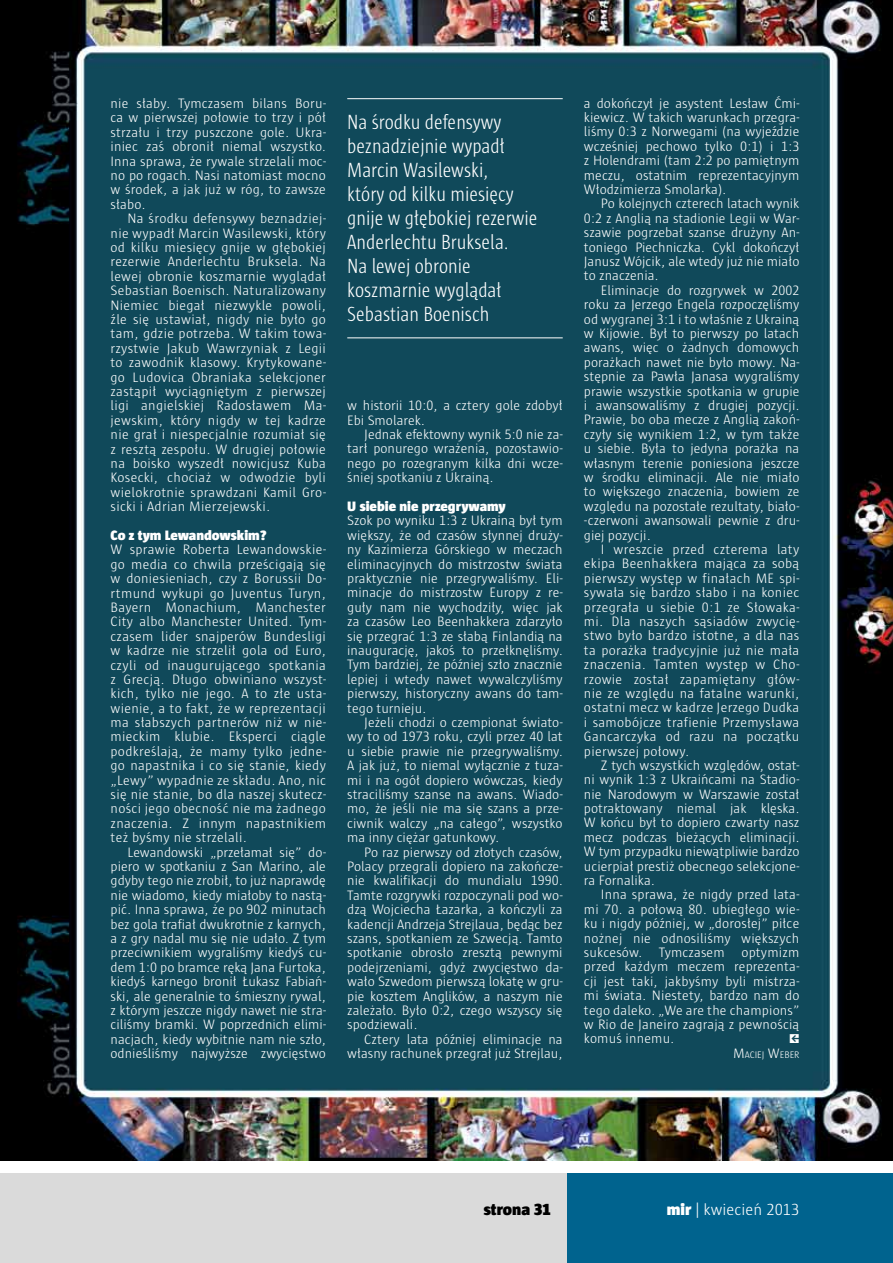
<style>
.page{position:relative;width:893px;height:1263px;background:#fff}
.page>*{position:absolute;margin:0;border:0;box-sizing:border-box;transform-origin:0 0}
.t1{font:300 condensed 21px/24px "Sun";color:#fff}
.t2{font:300 16.5px "Sun";color:#fff}
.t3{font:900 16.5px "Sun";color:#000}
.t4{font:300 13.95px/14.4px "Sun";color:#fff;text-align:justify}
.t5{font:900 13.95px "Sun";color:#fff}
.t6{font:300 9.75px "Sun";color:#fff}
.s1{font-size:13.95px}
.s2{font-weight:900}
</style>
<div class="page">
<div style="left:0;top:1174px;width:568px;height:89px;background:#dadada"></div>
<div style="left:568px;top:1174px;width:325px;height:89px;background:#00638e"></div>
<img style="left:0;top:0;width:893px;height:1161px">
<hr style="left:347px;top:98px;width:216px;height:1px;background:#fff">
<hr style="left:347px;top:338px;width:216px;height:1px;background:#fff">
<svg style="left:790px;top:1034px;width:9px;height:9px"></svg>
<p class="t4" style="left:111px;top:96px;width:217px">nie słaby. Tymczasem bilans Boru&shy;ca w pierwszej połowie to trzy i pół strzału i trzy puszczone gole. Ukra&shy;iniec zaś obronił niemal wszystko.<br>Inna sprawa, że rywale strzelali moc&shy;no po rogach. Nasi natomiast mocno w środek, a jak już w róg, to zawsze słabo.</p>
<p class="t4" style="left:111px;top:211px;width:217px;text-indent:17px">Na środku defensywy beznadziej&shy;nie wypadł Marcin Wasilewski, który od kilku miesięcy gnije w głębokiej rezerwie Anderlechtu Bruksela. Na lewej obronie koszmarnie wyglądał Sebastian Boenisch. Naturalizowany Niemiec biegał niezwykle powoli, źle się ustawiał, nigdy nie było go tam, gdzie potrzeba. W takim towa&shy;rzystwie Jakub Wawrzyniak z Legii to zawodnik klasowy. Krytykowane&shy;go Ludovica Obraniaka selekcjoner zastąpił wyciągniętym z pierwszej ligi angielskiej Radosławem Ma&shy;jewskim, który nigdy w tej kadrze nie grał i niespecjalnie rozumiał się z resztą zespołu. W drugiej połowie na boisko wyszedł nowicjusz Kuba Kosecki, chociaż w odwodzie byli wielokrotnie sprawdzani Kamil Gro&shy;sicki i Adrian Mierzejewski.</p>
<p class="t5" style="left:111px;top:527px;width:158px">Co z tym Lewandowskim?</p>
<p class="t4" style="left:111px;top:542px;width:217px">W sprawie Roberta Lewandowskie&shy;go media co chwila prześcigają się w doniesieniach, czy z Borussii Do&shy;rtmund wykupi go Juventus Turyn, Bayern Monachium, Manchester City albo Manchester United. Tym&shy;czasem lider snajperów Bundesligi w kadrze nie strzelił gola od Euro, czyli od inaugurującego spotkania z Grecją. Długo obwiniano wszyst&shy;kich, tylko nie jego. A to złe usta&shy;wienie, a to fakt, że w reprezentacji ma słabszych partnerów niż w nie&shy;mieckim klubie. Eksperci ciągle podkreślają, że mamy tylko jedne&shy;go napastnika i co się stanie, kiedy „Lewy” wypadnie ze składu. Ano, nic się nie stanie, bo dla naszej skutecz&shy;ności jego obecność nie ma żadnego znaczenia. Z innym napastnikiem też byśmy nie strzelali.</p>
<p class="t4" style="left:111px;top:845px;width:217px;text-indent:17px">Lewandowski „przełamał się” do&shy;piero w spotkaniu z San Marino, ale gdyby tego nie zrobił, to już naprawdę nie wiadomo, kiedy miałoby to nastą&shy;pić. Inna sprawa, że po 902 minutach bez gola trafiał dwukrotnie z karnych, a z gry nadal mu się nie udało. Z tym przeciwnikiem wygraliśmy kiedyś cu&shy;dem 1:0 po bramce ręką Jana Furtoka, kiedyś karnego bronił Łukasz Fabiań&shy;ski, ale generalnie to śmieszny rywal, z którym jeszcze nigdy nawet nie stra&shy;ciliśmy bramki. W poprzednich elimi&shy;nacjach, kiedy wybitnie nam nie szło, odnieśliśmy najwyższe zwycięstwo</p>
<h1 class="t1" style="left:347px;top:110px;width:192px">Na środku defensywy beznadziejnie wypadł<br>Marcin Wasilewski,<br>który od kilku miesięcy gnije w głębokiej rezerwie<br>Anderlechtu Bruksela.<br>Na lewej obronie koszmarnie wyglądał<br>Sebastian Boenisch</h1>
<p class="t4" style="left:347px;top:398px;width:217px">w historii 10:0, a cztery gole zdobył<br>Ebi Smolarek.</p>
<p class="t4" style="left:347px;top:427px;width:217px;text-indent:17px">Jednak efektowny wynik 5:0 nie za&shy;tarł ponurego wrażenia, pozostawio&shy;nego po rozegranym kilka dni wcze&shy;śniej spotkaniu z Ukrainą.</p>
<p class="t5" style="left:347px;top:498px;width:160px">U siebie nie przegrywamy</p>
<p class="t4" style="left:347px;top:513px;width:217px">Szok po wyniku 1:3 z Ukrainą był tym większy, że od czasów słynnej druży&shy;ny Kazimierza Górskiego w meczach eliminacyjnych do mistrzostw świata praktycznie nie przegrywaliśmy. Eli&shy;minacje do mistrzostw Europy z re&shy;guły nam nie wychodziły, więc jak za czasów Leo Beenhakkera zdarzyło się przegrać 1:3 ze słabą Finlandią na inaugurację, jakoś to przełknęliśmy.<br>Tym bardziej, że później szło znacznie lepiej i wtedy nawet wywalczyliśmy pierwszy, historyczny awans do tam&shy;tego turnieju.</p>
<p class="t4" style="left:347px;top:715px;width:217px;text-indent:17px">Jeżeli chodzi o czempionat świato&shy;wy to od 1973 roku, czyli przez 40 lat u siebie prawie nie przegrywaliśmy.<br>A jak już, to niemal wyłącznie z tuza&shy;mi i na ogół dopiero wówczas, kiedy straciliśmy szanse na awans. Wiado&shy;mo, że jeśli nie ma się szans a prze&shy;ciwnik walczy „na całego”, wszystko ma inny ciężar gatunkowy.</p>
<p class="t4" style="left:347px;top:845px;width:217px;text-indent:17px">Po raz pierwszy od złotych czasów, Polacy przegrali dopiero na zakończe&shy;nie kwalifikacji do mundialu 1990.<br>Tamte rozgrywki rozpoczynali pod wo&shy;dzą Wojciecha Łazarka, a kończyli za kadencji Andrzeja Strejlaua, będąc bez szans, spotkaniem ze Szwecją. Tamto spotkanie obrosło zresztą pewnymi podejrzeniami, gdyż zwycięstwo da&shy;wało Szwedom pierwszą lokatę w gru&shy;pie kosztem Anglików, a naszym nie zależało. Było 0:2, czego wszyscy się spodziewali.</p>
<p class="t4" style="left:347px;top:1032px;width:217px;text-align:right">Cztery lata później eliminacje na własny rachunek przegrał już Strejlau,</p>
<p class="t4" style="left:584px;top:96px;width:217px">a dokończył je asystent Lesław Ćmi&shy;kiewicz. W takich warunkach przegra&shy;liśmy 0:3 z Norwegami (na wyjeździe wcześniej pechowo tylko 0:1) i 1:3 z Holendrami (tam 2:2 po pamiętnym meczu, ostatnim reprezentacyjnym Włodzimierza Smolarka).</p>
<p class="t4" style="left:584px;top:197px;width:217px;text-indent:17px">Po kolejnych czterech latach wynik 0:2 z Anglią na stadionie Legii w War&shy;szawie pogrzebał szanse drużyny An&shy;toniego Piechniczka. Cykl dokończył Janusz Wójcik, ale wtedy już nie miało to znaczenia.</p>
<p class="t4" style="left:584px;top:283px;width:217px;text-indent:17px">Eliminacje do rozgrywek w 2002 roku za Jerzego Engela rozpoczęliśmy od wygranej 3:1 i to właśnie z Ukrainą w Kijowie. Był to pierwszy po latach awans, więc o żadnych domowych porażkach nawet nie było mowy. Na&shy;stępnie za Pawła Janasa wygraliśmy prawie wszystkie spotkania w grupie i awansowaliśmy z drugiej pozycji.<br>Prawie, bo oba mecze z Anglią zakoń&shy;czyły się wynikiem 1:2, w tym także u siebie. Była to jedyna porażka na własnym terenie poniesiona jeszcze w środku eliminacji. Ale nie miało to większego znaczenia, bowiem ze względu na pozostałe rezultaty, biało--czerwoni awansowali pewnie z dru&shy;giej pozycji.</p>
<p class="t4" style="left:584px;top:542px;width:217px;text-indent:17px">I wreszcie przed czterema laty ekipa Beenhakkera mająca za sobą pierwszy występ w finałach ME spi&shy;sywała się bardzo słabo i na koniec przegrała u siebie 0:1 ze Słowaka&shy;mi. Dla naszych sąsiadów zwycię&shy;stwo było bardzo istotne, a dla nas ta porażka tradycyjnie już nie mała znaczenia. Tamten występ w Cho&shy;rzowie został zapamiętany głów&shy;nie ze względu na fatalne warunki, ostatni mecz w kadrze Jerzego Dudka i samobójcze trafienie Przemysława Gancarczyka od razu na początku pierwszej połowy.</p>
<p class="t4" style="left:584px;top:758px;width:217px;text-indent:17px">Z tych wszystkich względów, ostat&shy;ni wynik 1:3 z Ukraińcami na Stadio&shy;nie Narodowym w Warszawie został potraktowany niemal jak klęska.<br>W końcu był to dopiero czwarty nasz mecz podczas bieżących eliminacji.<br>W tym przypadku niewątpliwie bardzo ucierpiał prestiż obecnego selekcjone&shy;ra Fornalika.</p>
<p class="t4" style="left:584px;top:888px;width:217px;text-indent:17px">Inna sprawa, że nigdy przed lata&shy;mi 70. a połową 80. ubiegłego wie&shy;ku i nigdy później, w „dorosłej” piłce nożnej nie odnosiliśmy większych sukcesów. Tymczasem optymizm przed każdym meczem reprezenta&shy;cji jest taki, jakbyśmy byli mistrza&shy;mi świata. Niestety, bardzo nam do tego daleko. „We are the champions” w Rio de Janeiro zagrają z pewnością komuś innemu.</p>
<p class="t6" style="left:733px;top:1050px;width:68px"><span class="s1">M</span>ACIEJ <span class="s1">W</span>EBER</p>
<p class="t3" style="left:484px;top:1200px;width:68px">strona 31</p>
<p class="t2" style="left:667px;top:1201px;width:134px"><span class="s2">mir</span> | kwiecień 2013</p>
</div>
